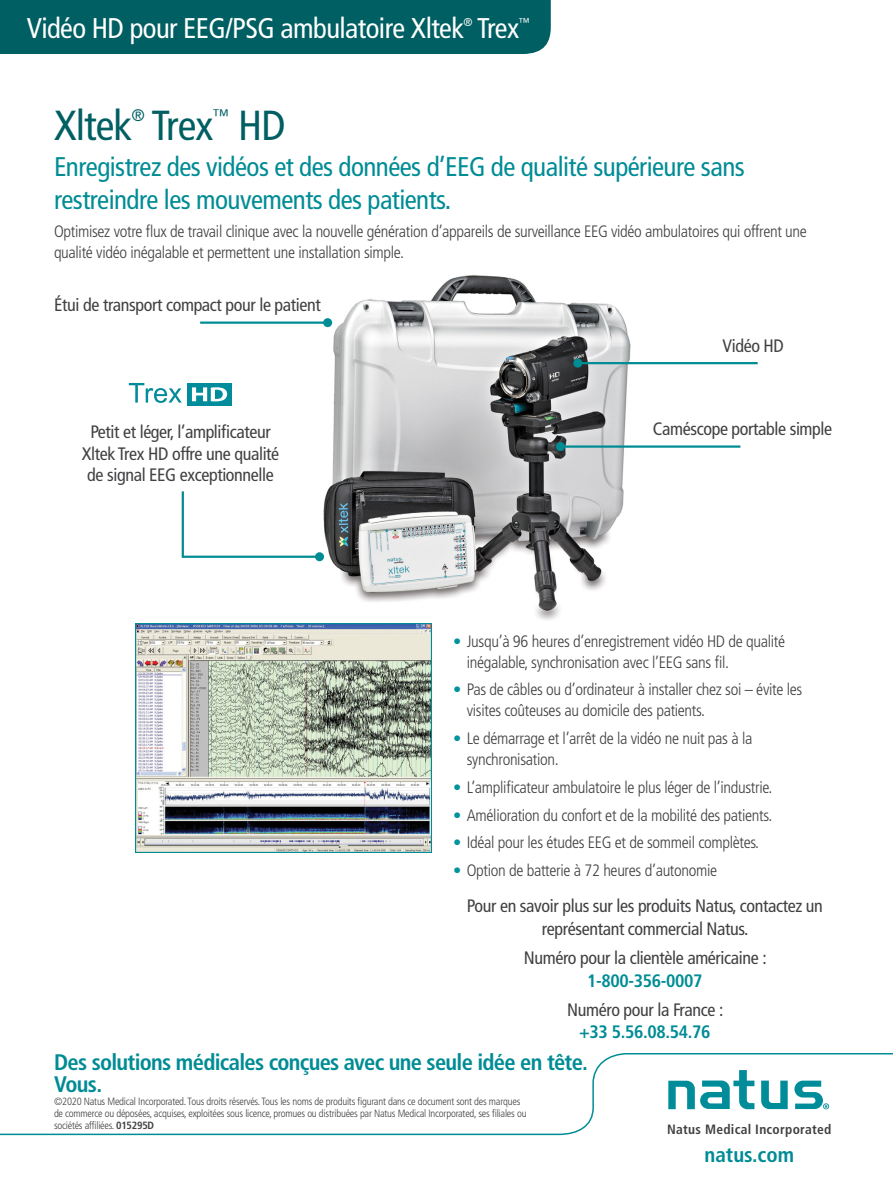
<style>
.page{position:relative;width:893px;height:1188px;background:#fff}
.page>*{position:absolute;margin:0;border:0;box-sizing:border-box;transform-origin:0 0}
.Doc_head_28_30_323{font:condensed 42px "Frutiger LT Std";letter-spacing:-.02em;color:#005f62}
.t1{font:condensed 28.5px "Frutiger LT Std";letter-spacing:-.02em;color:#fff}
.Subhead_-_18_24_321{font:condensed 27px/33px "Frutiger LT Std";letter-spacing:-.02em;color:#008c95}
.t2{font:700 condensed 22.5px/22.5px "Frutiger LT Std";letter-spacing:-.03em;color:#008c95}
.t3{font:700 condensed 21px "Frutiger LT Std";color:#008c95}
.caption_12pt_90k{font:condensed 18px/21.6px "Frutiger LT Std";letter-spacing:-.02em;color:#414042;text-align:center}
.CTA_contact_12_15_90{font:condensed 18px/22.5px "Frutiger LT Std";letter-spacing:-.02em;color:#414042;text-align:center}
.CTA_contact_12_15_90-2{font:700 condensed 18px "Frutiger LT Std";letter-spacing:-.02em;color:#008c95}
.Doc_head_28_30_323-2{font:condensed 16.8px "Frutiger LT Std";color:#005f62}
.Body_11_14_90K{font:300 condensed 16.5px/21px "Frutiger LT Std";letter-spacing:-.02em;color:#414042}
.t4{font:700 condensed 13.5px "Frutiger LT Std";letter-spacing:.02em;color:#414042}
.t5{font:condensed 11.4px "Frutiger LT Std";color:#fff}
.t6{font:300 condensed 10.5px/12px "Frutiger LT Std";letter-spacing:-.02em;color:#414042}
.s1{font-weight:700;font-stretch:normal;color:#00939d}
.s2{font-weight:700;color:#008c95}
.s3{font-weight:700}
</style>
<div class="page">
<div style="left:0;top:0;width:551px;height:54px;background:#005f62"></div>
<svg style="left:0;top:1053px;width:893px;height:83px"></svg>
<svg style="left:761px;top:1081px;width:27px;height:28px"></svg>
<svg style="left:668px;top:1070px;width:86px;height:39px"></svg>
<svg style="left:794px;top:1081px;width:35px;height:28px"></svg>
<img style="left:298px;top:275px;width:350px;height:345px">
<hr style="left:182px;top:491px;width:2px;height:66px;background:#008c95">
<hr style="left:182px;top:556px;width:138px;height:2px;background:#008c95">
<div style="left:315px;top:552px;width:9px;height:9px;background:#008c95;border-radius:50%"></div>
<hr style="left:200px;top:322px;width:128px;height:2px;background:#008c95">
<div style="left:323px;top:318px;width:9px;height:9px;background:#008c95;border-radius:50%"></div>
<hr style="left:578px;top:362px;width:180px;height:2px;background:#008c95">
<div style="left:573px;top:359px;width:9px;height:9px;background:#008c95;border-radius:50%"></div>
<hr style="left:561px;top:445px;width:179px;height:3px;background:#008c95">
<div style="left:556px;top:442px;width:9px;height:9px;background:#008c95;border-radius:50%"></div>
<svg style="left:129px;top:383px;width:53px;height:20px"></svg>
<div style="left:187px;top:383px;width:44px;height:23px;background:#008c9a"></div>
<svg style="left:192px;top:387px;width:35px;height:14px"></svg>
<img style="left:137px;top:625px;width:293px;height:226px">
<div style="left:135px;top:623px;width:297px;height:230px;border:1px solid #008c95"></div>
<h2 class="t1" style="left:27px;top:12px;width:439px">Vidéo HD pour EEG/PSG ambulatoire Xltek</h2>
<p class="t5" style="left:463px;top:15px;width:11px">®</p>
<h2 class="t1" style="left:477px;top:12px;width:44px">Trex</h2>
<p class="t5" style="left:519px;top:15px;width:13px">™</p>
<p class="Doc_head_28_30_323" style="left:54px;top:100px;width:80px">Xltek</p>
<p class="Doc_head_28_30_323-2" style="left:131px;top:105px;width:15px">®</p>
<p class="Doc_head_28_30_323" style="left:151px;top:100px;width:63px">Trex</p>
<p class="Doc_head_28_30_323-2" style="left:213px;top:105px;width:18px">™</p>
<p class="Doc_head_28_30_323" style="left:238px;top:100px;width:49px">HD</p>
<p class="Subhead_-_18_24_321" style="left:54px;top:150px;width:692px">Enregistrez des vidéos et des données d’EEG de qualité supérieure sans restreindre les mouvements des patients.</p>
<p class="Body_11_14_90K" style="left:54px;top:221px;width:754px">Optimisez votre flux de travail clinique avec la nouvelle génération d’appareils de surveillance EEG vidéo ambulatoires qui offrent une qualité vidéo inégalable et permettent une installation simple.</p>
<p class="caption_12pt_90k" style="left:54px;top:294px;width:268px">Étui de transport compact pour le patient</p>
<p class="caption_12pt_90k" style="left:82px;top:421px;width:199px">Petit et léger, l’amplificateur<br>Xltek Trex HD offre une qualité de signal EEG exceptionnelle</p>
<p class="caption_12pt_90k" style="left:722px;top:335px;width:63px">Vidéo HD</p>
<p class="caption_12pt_90k" style="left:653px;top:418px;width:181px">Caméscope portable simple</p>
<p class="Body_11_14_90K" style="left:467px;top:631px;width:320px;text-indent:-14px"><span class="s1">•</span> Jusqu’à 96 heures d’enregistrement vidéo HD de qualité inégalable, synchronisation avec l’EEG sans fil.</p>
<p class="Body_11_14_90K" style="left:467px;top:680px;width:337px;text-indent:-14px"><span class="s1">•</span> Pas de câbles ou d’ordinateur à installer chez soi – évite les visites coûteuses au domicile des patients.</p>
<p class="Body_11_14_90K" style="left:467px;top:728px;width:287px;text-indent:-14px"><span class="s1">•</span> Le démarrage et l’arrêt de la vidéo ne nuit pas à la synchronisation.</p>
<p class="Body_11_14_90K" style="left:453px;top:777px;width:321px"><span class="s1">•</span> L’amplificateur ambulatoire le plus léger de l’industrie.</p>
<p class="Body_11_14_90K" style="left:453px;top:805px;width:321px"><span class="s1">•</span> Amélioration du confort et de la mobilité des patients.</p>
<p class="Body_11_14_90K" style="left:453px;top:833px;width:307px"><span class="s1">•</span> Idéal pour les études EEG et de sommeil complètes.</p>
<p class="Body_11_14_90K" style="left:453px;top:860px;width:265px"><span class="s1">•</span> Option de batterie à 72 heures d’autonomie</p>
<p class="CTA_contact_12_15_90" style="left:467px;top:895px;width:358px">Pour en savoir plus sur les produits Natus, contactez un représentant commercial Natus.</p>
<p class="CTA_contact_12_15_90" style="left:524px;top:947px;width:244px">Numéro pour la clientèle américaine :</p>
<p class="CTA_contact_12_15_90-2" style="left:587px;top:970px;width:117px">1-800-356-0007</p>
<p class="CTA_contact_12_15_90" style="left:567px;top:998px;width:158px">Numéro pour la France : <span class="s2">+33 5.56.08.54.76</span></p>
<h3 class="t2" style="left:54px;top:1051px;width:535px">Des solutions médicales conçues avec une seule idée en tête.<br>Vous.</h3>
<p class="t6" style="left:54px;top:1096px;width:474px">©2020 Natus Medical Incorporated. Tous droits réservés. Tous les noms de produits figurant dans ce document sont des marques de commerce ou déposées, acquises, exploitées sous licence, promues ou distribuées par Natus Medical Incorporated, ses filiales ou sociétés affiliées. <span class="s3">015295D</span></p>
<p class="t4" style="left:667px;top:1121px;width:166px">Natus Medical Incorporated</p>
<p class="t3" style="left:705px;top:1142px;width:91px">natus.com</p>
</div>
